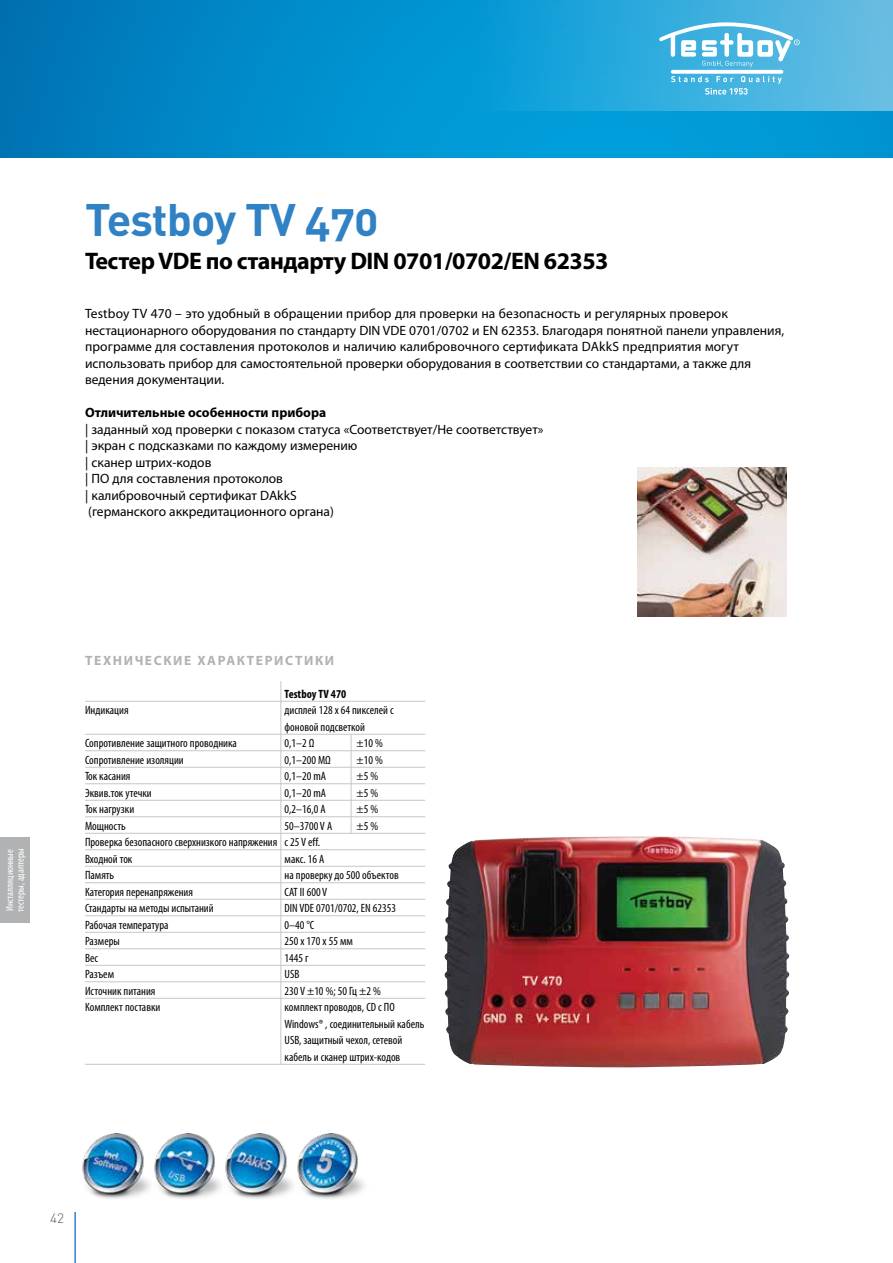
<style>
.page{position:relative;width:893px;height:1263px;background:#fff}
.page>*{position:absolute;margin:0;border:0;box-sizing:border-box;transform-origin:0 0}
.t1{font:45px "DIN Bold Alternate";letter-spacing:-.02em;color:#3082c5}
.t2{font:700 24px "Myriad Pro";letter-spacing:-.02em;color:#000}
.t3{font:13.5px/16.5px "Myriad Pro";color:#000}
.t4{font:700 13.5px "Myriad Pro";color:#000}
.t5{font:700 13.5px "Myriad Pro";letter-spacing:.12em;color:#b1b2b3}
.t6{font:300 13.5px "DIN";color:#565656}
.t7{font:condensed 12px/16.5px "Myriad Pro";color:#000}
.t8{font:700 condensed 12px "Myriad Pro";color:#000}
.t9{font:condensed 10.5px/10.5px "Myriad Pro";color:#fff}
</style>
<div class="page">
<div style="left:0;top:0;width:893px;height:157px;background:linear-gradient(to right,#007ebd,#00a4e0)"></div>
<div style="left:468px;top:0;width:425px;height:111px;background:linear-gradient(to right,#009ad7,#6cc0e4)"></div>
<svg style="left:671px;top:70px;width:112px;height:4px"></svg>
<svg style="left:671px;top:76px;width:111px;height:19px;background:#59bce4"></svg>
<svg style="left:659px;top:22px;width:141px;height:45px"></svg>
<hr style="left:74px;top:1212px;width:2px;height:51px;background:#3082c5">
<img style="left:301px;top:1133px;width:64px;height:66px">
<img style="left:230px;top:1133px;width:71px;height:66px">
<img style="left:158px;top:1133px;width:72px;height:66px">
<img style="left:82px;top:1133px;width:76px;height:66px">
<img style="left:444px;top:836px;width:345px;height:231px">
<img style="left:638px;top:468px;width:149px;height:149px">
<div style="left:0;top:838px;width:30px;height:85px;background:#b1b2b3"></div>
<hr style="left:85px;top:701px;width:340px;height:1px;background:#c5c6c6">
<hr style="left:85px;top:734px;width:340px;height:1px;background:#c5c6c6">
<hr style="left:85px;top:750px;width:340px;height:1px;background:#c5c6c6">
<hr style="left:85px;top:767px;width:340px;height:1px;background:#c5c6c6">
<hr style="left:85px;top:783px;width:340px;height:1px;background:#c5c6c6">
<hr style="left:85px;top:800px;width:340px;height:1px;background:#c5c6c6">
<hr style="left:85px;top:816px;width:340px;height:1px;background:#c5c6c6">
<hr style="left:85px;top:833px;width:340px;height:1px;background:#c5c6c6">
<hr style="left:85px;top:849px;width:340px;height:1px;background:#c5c6c6">
<hr style="left:85px;top:866px;width:340px;height:1px;background:#c5c6c6">
<hr style="left:85px;top:882px;width:340px;height:1px;background:#c5c6c6">
<hr style="left:85px;top:899px;width:340px;height:1px;background:#c5c6c6">
<hr style="left:85px;top:915px;width:340px;height:1px;background:#c5c6c6">
<hr style="left:85px;top:932px;width:340px;height:1px;background:#c5c6c6">
<hr style="left:85px;top:948px;width:340px;height:1px;background:#c5c6c6">
<hr style="left:85px;top:965px;width:340px;height:1px;background:#c5c6c6">
<hr style="left:85px;top:981px;width:340px;height:1px;background:#c5c6c6">
<hr style="left:85px;top:998px;width:340px;height:1px;background:#c5c6c6">
<hr style="left:85px;top:1064px;width:340px;height:1px;background:#c5c6c6">
<hr style="left:281px;top:681px;width:1px;height:383px;background:#c5c6c6">
<hr style="left:351px;top:735px;width:1px;height:99px;background:#c5c6c6">
<p class="t9" style="left:5px;top:912px;width:65px;rotate:-90deg">Инсталляционные тестеры, адаптеры</p>
<h1 class="t1" style="left:85px;top:190px;width:295px">Testboy TV 470</h1>
<h2 class="t2" style="left:85px;top:247px;width:525px">Тестер VDE по стандарту DIN 0701/0702/EN 62353</h2>
<p class="t3" style="left:85px;top:305px;width:701px">Testboy TV 470 – это удобный в обращении прибор для проверки на безопасность и регулярных проверок нестационарного оборудования по стандарту DIN VDE 0701/0702 и EN 62353. Благодаря понятной панели управления, программе для составления протоколов и наличию калибровочного сертификата DAkkS предприятия могут использовать прибор для самостоятельной проверки оборудования в соответствии со стандартами, а также для ведения документации.</p>
<p class="t4" style="left:85px;top:405px;width:243px">Отличительные особенности прибора</p>
<p class="t3" style="left:85px;top:421px;width:460px">| заданный ход проверки с показом статуса «Соответствует/Не соответствует» | экран с подсказками по каждому измерению<br>| сканер штрих-кодов<br>| ПО для составления протоколов<br>| калибровочный сертификат DAkkS<br>(германского аккредитационного органа)</p>
<p class="t5" style="left:85px;top:652px;width:133px">Технические хара</p>
<p class="t5" style="left:237px;top:652px;width:97px">ктеристи ки</p>
<p class="t8" style="left:285px;top:687px;width:63px">Testboy TV 470</p>
<p class="t7" style="left:85px;top:702px;width:45px">Индикация</p>
<p class="t7" style="left:285px;top:702px;width:111px">дисплей 128 x 64 пикселей с фоновой подсветкой</p>
<p class="t7" style="left:85px;top:735px;width:153px">Сопротивление защитного проводника</p>
<p class="t7" style="left:285px;top:735px;width:31px">0,1–2 Ω</p>
<p class="t7" style="left:357px;top:735px;width:28px">±10 %</p>
<p class="t7" style="left:85px;top:752px;width:100px">Сопротивление изоляции</p>
<p class="t7" style="left:285px;top:752px;width:48px">0,1–200 MΩ</p>
<p class="t7" style="left:357px;top:752px;width:28px">±10 %</p>
<p class="t7" style="left:85px;top:768px;width:47px">Ток касания</p>
<p class="t7" style="left:285px;top:768px;width:43px">0,1–20 mA</p>
<p class="t7" style="left:357px;top:768px;width:23px">±5 %</p>
<p class="t7" style="left:85px;top:785px;width:68px">Эквив.ток утечки</p>
<p class="t7" style="left:285px;top:785px;width:43px">0,1–20 mA</p>
<p class="t7" style="left:357px;top:785px;width:23px">±5 %</p>
<p class="t7" style="left:85px;top:801px;width:51px">Ток нагрузки</p>
<p class="t7" style="left:285px;top:801px;width:43px">0,2–16,0 A</p>
<p class="t7" style="left:357px;top:801px;width:23px">±5 %</p>
<p class="t7" style="left:85px;top:818px;width:42px">Мощность</p>
<p class="t7" style="left:285px;top:818px;width:49px">50–3700 V A</p>
<p class="t7" style="left:357px;top:818px;width:23px">±5 %</p>
<p class="t7" style="left:85px;top:834px;width:236px">Проверка безопасного сверхнизкого напряжения с 25 V eff.<br>Входной ток</p>
<p class="t7" style="left:285px;top:851px;width:41px">макс. 16 A</p>
<p class="t7" style="left:85px;top:867px;width:31px">Память</p>
<p class="t7" style="left:285px;top:867px;width:116px">на проверку до 500 объектов</p>
<p class="t7" style="left:85px;top:884px;width:109px">Категория перенапряжения</p>
<p class="t7" style="left:285px;top:884px;width:44px">CAT II 600 V</p>
<p class="t7" style="left:85px;top:900px;width:130px">Стандарты на методы испытаний</p>
<p class="t7" style="left:285px;top:900px;width:113px">DIN VDE 0701/0702, EN 62353</p>
<p class="t7" style="left:85px;top:917px;width:85px">Рабочая температура</p>
<p class="t7" style="left:285px;top:917px;width:31px">0–40 °C</p>
<p class="t7" style="left:85px;top:933px;width:36px">Размеры</p>
<p class="t7" style="left:285px;top:933px;width:70px">250 x 170 x 55 мм</p>
<p class="t7" style="left:85px;top:950px;width:15px">Вес</p>
<p class="t7" style="left:285px;top:950px;width:26px">1445 г</p>
<p class="t7" style="left:85px;top:966px;width:31px">Разъем</p>
<p class="t7" style="left:285px;top:966px;width:16px">USB</p>
<p class="t7" style="left:85px;top:983px;width:72px">Источник питания</p>
<p class="t7" style="left:285px;top:983px;width:98px">230 V ±10 %; 50 Гц ±2 %</p>
<p class="t7" style="left:85px;top:999px;width:77px">Комплект поставки</p>
<p class="t7" style="left:285px;top:999px;width:141px">комплект проводов, CD с ПО<br>Windows® , соединительный кабель<br>USB, защитный чехол, сетевой кабель и сканер штрих-кодов</p>
<p class="t6" style="left:50px;top:1210px;width:15px">42</p>
</div>
